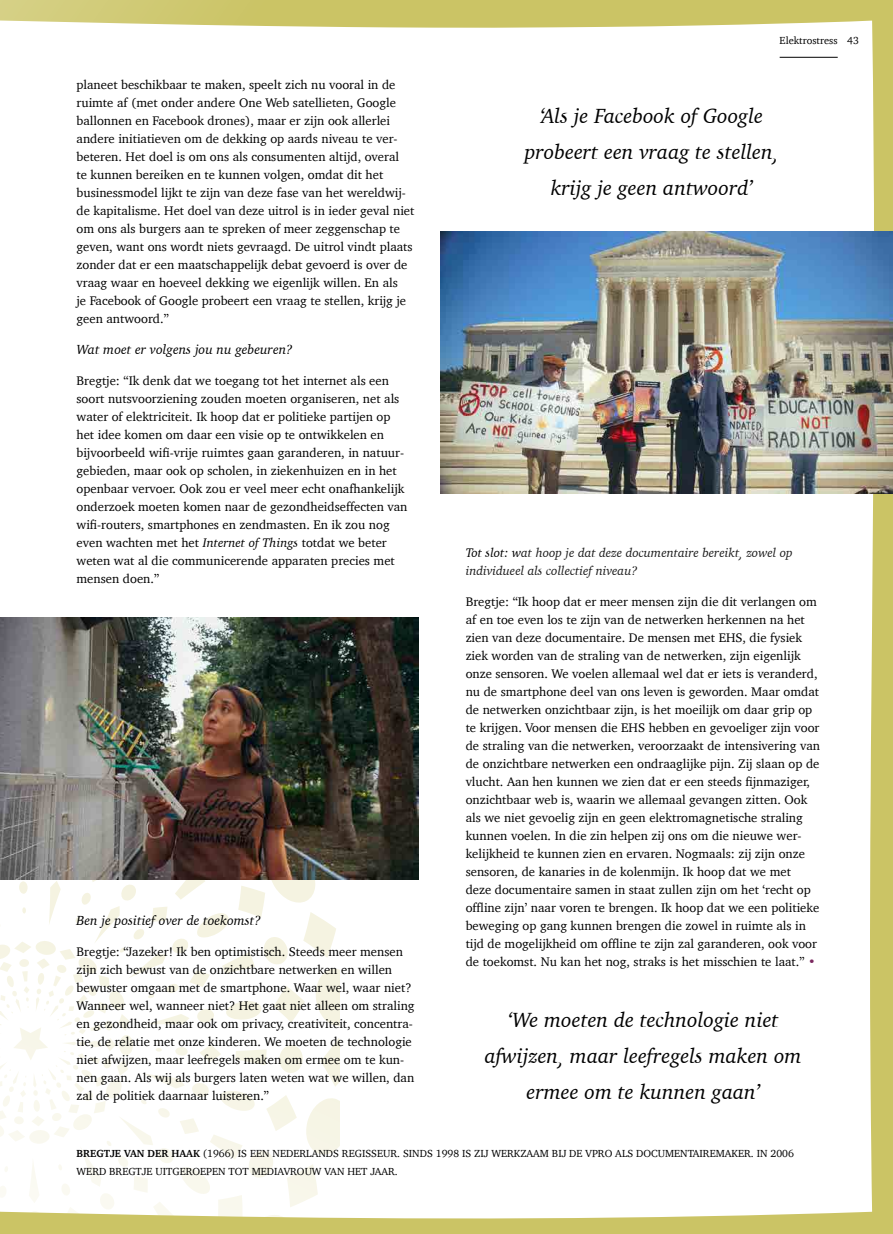
<style>
.page{position:relative;width:893px;height:1234px;background:#fff}
.page>*{position:absolute;margin:0;border:0;box-sizing:border-box;transform-origin:0 0}
.t1{font:italic 21px/36px "Charter";color:#000;text-align:center}
.t2{font:italic 13.5px "Charter";color:#000}
.t3{font:12.75px/18px "Charter";color:#000}
.t4{font:italic 12.75px/18px "Charter";color:#1b1b1b}
.t5{font:10.5px/18px "Charter";color:#000}
.s1{font-style:italic}
.s2{color:#000}
.s3{color:#7b285f}
.s4{font-weight:700}
</style>
<div class="page">
<div style="left:0;top:0;width:893px;height:1233px;background:#cbc465"></div>
<div style="left:0;top:12px;width:875px;height:1207px;background:#fff"></div>
<svg style="left:0;top:878px;width:339px;height:341px;background:#fbfbf6"></svg>
<img style="left:0;top:0;width:1px;height:418px">
<img style="left:440px;top:231px;width:453px;height:262px">
<img style="left:0;top:617px;width:419px;height:261px">
<hr style="left:780px;top:57px;width:58px;height:1px;background:#000">
<p class="t3" style="left:77px;top:76px;width:339px">planeet beschikbaar te maken, speelt zich nu vooral in de ruimte af (met onder andere One Web satellieten, Google ballonnen en Facebook drones), maar er zijn ook allerlei andere initiatieven om de dekking op aards niveau te ver&shy;beteren. Het doel is om ons als consumenten altijd, overal<br>te kunnen bereiken en te kunnen volgen, omdat dit het businessmodel lijkt te zijn van deze fase van het wereldwij&shy;de kapitalisme. Het doel van deze uitrol is in ieder geval niet om ons als burgers aan te spreken of meer zeggenschap te geven, want ons wordt niets gevraagd. De uitrol vindt plaats zonder dat er een maatschappelijk debat gevoerd is over de vraag waar en hoeveel dekking we eigenlijk willen. En als<br>je Facebook of Google probeert een vraag te stellen, krijg je geen antwoord.”</p>
<p class="t2" style="left:77px;top:338px;width:218px">Wat moet er volgens jou nu gebeuren?</p>
<p class="t3" style="left:77px;top:371px;width:332px">Bregtje: “Ik denk dat we toegang tot het internet als een soort nutsvoorziening zouden moeten organiseren, net als water of elektriciteit. Ik hoop dat er politieke partijen op het idee komen om daar een visie op te ontwikkelen en bijvoorbeeld wifi-vrije ruimtes gaan garanderen, in natuur&shy;gebieden, maar ook op scholen, in ziekenhuizen en in het openbaar vervoer. Ook zou er veel meer echt onafhankelijk onderzoek moeten komen naar de gezondheidseffecten van wifi-routers, smartphones en zendmasten. En ik zou nog even wachten met het <span class="s1">Internet of Things</span> totdat we beter weten wat al die communicerende apparaten precies met mensen doen.”</p>
<p class="t2" style="left:77px;top:908px;width:186px">Ben je positief over de toekomst?</p>
<p class="t3" style="left:77px;top:941px;width:340px">Bregtje: “Jazeker! Ik ben optimistisch. Steeds meer mensen zijn zich bewust van de onzichtbare netwerken en willen bewuster omgaan met de smartphone. Waar wel, waar niet?<br>Wanneer wel, wanneer niet? Het gaat niet alleen om straling en gezondheid, maar ook om privacy, creativiteit, concentra&shy;tie, de relatie met onze kinderen. We moeten de technologie niet afwijzen, maar leefregels maken om ermee om te kun&shy;nen gaan. Als wij als burgers laten weten wat we willen, dan zal de politiek daarnaar luisteren.”</p>
<p class="t5" style="left:780px;top:32px;width:60px">Elektrostress</p>
<p class="t5" style="left:847px;top:32px;width:15px">4343</p>
<h1 class="t1" style="left:525px;top:97px;width:255px">‘Als je Facebook of Google probeert een vraag te stellen, krijg je geen antwoord’</h1>
<p class="t4" style="left:466px;top:543px;width:329px"><span class="s2">Tot slot: w</span>at hoop je dat deze documentaire bereikt, zowel op individueel als collectief niveau?</p>
<p class="t3" style="left:466px;top:592px;width:356px">Bregtje: “Ik hoop dat er meer mensen zijn die dit verlangen om af en toe even los te zijn van de netwerken herkennen na het zien van deze documentaire. De mensen met EHS, die fysiek ziek worden van de straling van de netwerken, zijn eigenlijk onze sensoren. We voelen allemaal wel dat er iets is veranderd, nu de smartphone deel van ons leven is geworden. Maar omdat de netwerken onzichtbaar zijn, is het moeilijk om daar grip op te krijgen. Voor mensen die EHS hebben en gevoeliger zijn voor de straling van die netwerken, veroorzaakt de intensivering van de onzichtbare netwerken een ondraaglijke pijn. Zij slaan op de vlucht. Aan hen kunnen we zien dat er een steeds fijnmaziger, onzichtbaar web is, waarin we allemaal gevangen zitten. Ook als we niet gevoelig zijn en geen elektromagnetische straling kunnen voelen. In die zin helpen zij ons om die nieuwe wer&shy;kelijkheid te kunnen zien en ervaren. Nogmaals: zij zijn onze sensoren, de kanaries in de kolenmijn. Ik hoop dat we met<br>deze documentaire samen in staat zullen zijn om het ‘recht op offline zijn’ naar voren te brengen. Ik hoop dat we een politieke beweging op gang kunnen brengen die zowel in ruimte als in tijd de mogelijkheid om offline te zijn zal garanderen, ook voor de toekomst. Nu kan het nog, straks is het misschien te laat.” <span class="s3">•</span></p>
<h1 class="t1" style="left:485px;top:1001px;width:319px">‘We moeten de technologie niet afwijzen, maar leefregels maken om ermee om te kunnen gaan’</h1>
<p class="t5" style="left:77px;top:1143px;width:719px"><span class="s4">BREGTJE VAN DER HAAK</span> (1966) IS EEN NEDERLANDS REGISSEUR. SINDS 1998 IS ZIJ WERKZAAM BIJ DE VPRO ALS DOCUMENTAIREMAKER. IN 2006<br>WERD BREGTJE UITGEROEPEN TOT MEDIAVROUW VAN HET JAAR.</p>
</div>
